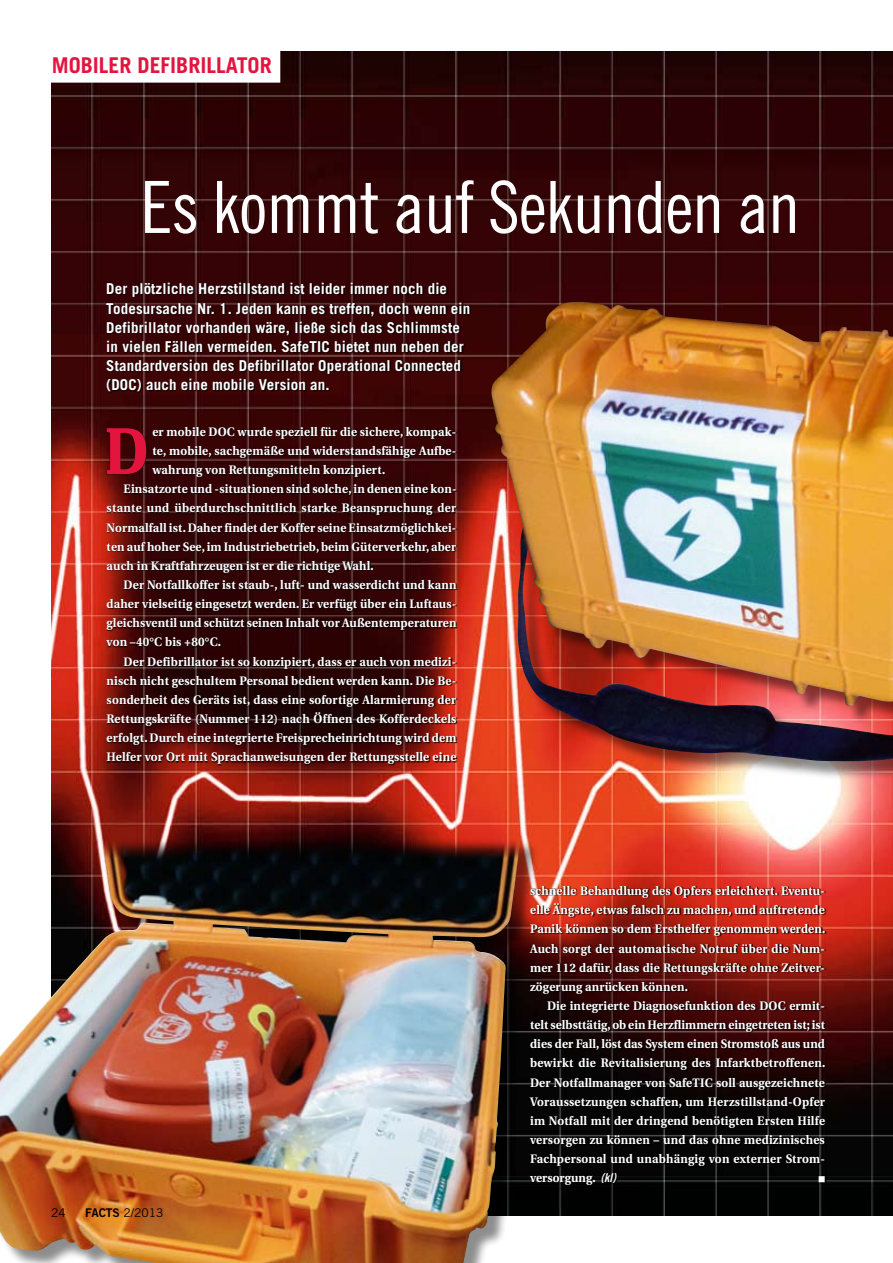
<style>
.page{position:relative;width:893px;height:1263px;background:#fff}
.page>*{position:absolute;margin:0;border:0;box-sizing:border-box;transform-origin:0 0}
.t1{font:72px "Trade Gothic Cond Eighteen";letter-spacing:-.015em;color:#fff}
.t2{font:700 68.85px "Zine Serif Dis";color:#e3153f}
.t3{font:700 21.75px "Trade Gothic";color:#e3153f}
.t4{font:700 15px/19.2px "Trade Gothic";letter-spacing:.01em;color:#fff}
.t5{font:700 12.3px/19.2px "Utopia";letter-spacing:.015em;color:#fff;text-align:justify;scale:.95 1}
.t6{font:12px "Trade Gothic";color:#000}
.s1{font-family:"Trade Gothic Bold Two"}
.s2{font-family:"Trade Gothic Bold Cond Twenty Obl";font-weight:400}
</style>
<div class="page">
<img style="left:51px;top:51px;width:842px;height:1164px">
<div style="left:39px;top:50px;width:241px;height:33px;background:#fff"></div>
<div style="left:106px;top:427px;width:352px;height:338px;background:#000;opacity:.95"></div>
<div style="left:106px;top:283px;width:365px;height:110px;background:#000;opacity:.95"></div>
<div style="left:494px;top:304px;width:399px;height:476px;background:#000;opacity:.45"></div>
<img style="left:490px;top:302px;width:403px;height:459px">
<div style="left:0;top:840px;width:538px;height:423px;background:#000;opacity:.45"></div>
<img style="left:0;top:838px;width:521px;height:425px">
<div style="left:530px;top:886px;width:297px;height:300px;background:#000;opacity:.95"></div>
<svg style="left:819px;top:1176px;width:6px;height:6px"></svg>
<h3 class="t3" style="left:52px;top:52px;width:222px">Mobiler DefibRillator</h3>
<h1 class="t1" style="left:140px;top:165px;width:661px">Es kommt auf Sekunden an</h1>
<p class="t4" style="left:106px;top:279px;width:365px">Der plötzliche Herzstillstand ist leider immer noch die Todesursache Nr. 1. Jeden kann es treffen, doch wenn ein Defibrillator vorhanden wäre, ließe sich das Schlimmste in vielen Fällen vermeiden. SafeTIC bietet nun neben der Standardversion des Defibrillator Operational Connected (DOC) auch eine mobile Version an.</p>
<h2 class="t2" style="left:106px;top:416px;width:45px">D</h2>
<p class="t5" style="left:152px;top:422px;width:321px">er mobile DOC wurde speziell für die sichere, kompak-</p>
<p class="t5" style="left:152px;top:441px;width:322px">te, mobile, sachgemäße und widerstandsfähige Aufbe-</p>
<p class="t5" style="left:152px;top:460px;width:247px">wahrung von Rettungsmitteln konzipiert.</p>
<p class="t5" style="left:124px;top:480px;width:352px">Einsatzorte und -situationen sind solche, in denen eine kon-</p>
<p class="t5" style="left:107px;top:499px;width:369px">stante und überdurchschnittlich starke Beanspruchung der</p>
<p class="t5" style="left:107px;top:518px;width:370px">Normalfall ist. Daher findet der Koffer seine Einsatzmöglichkei-</p>
<p class="t5" style="left:107px;top:537px;width:370px">ten auf hoher See, im Industriebetrieb, beim Güterverkehr, aber</p>
<p class="t5" style="left:107px;top:556px;width:283px">auch in Kraftfahrzeugen ist er die richtige Wahl.</p>
<p class="t5" style="left:124px;top:575px;width:352px">Der Notfallkoffer ist staub-, luft- und wasserdicht und kann</p>
<p class="t5" style="left:107px;top:594px;width:370px">daher vielseitig eingesetzt werden. Er verfügt über ein Luftaus-</p>
<p class="t5" style="left:107px;top:614px;width:370px">gleichsventil und schützt seinen Inhalt vor Außentemperaturen</p>
<p class="t5" style="left:107px;top:633px;width:122px">von –40°C bis +80°C.</p>
<p class="t5" style="left:124px;top:652px;width:352px">Der Defibrillator ist so konzipiert, dass er auch von medizi-</p>
<p class="t5" style="left:107px;top:671px;width:370px">nisch nicht geschultem Personal bedient werden kann. Die Be-</p>
<p class="t5" style="left:107px;top:690px;width:370px">sonderheit des Geräts ist, dass eine sofortige Alarmierung der</p>
<p class="t5" style="left:107px;top:709px;width:370px">Rettungskräfte (Nummer 112) nach Öffnen des Kofferdeckels</p>
<p class="t5" style="left:107px;top:728px;width:370px">erfolgt. Durch eine integrierte Freisprecheinrichtung wird dem</p>
<p class="t5" style="left:107px;top:747px;width:370px">Helfer vor Ort mit Sprachanweisungen der Rettungsstelle eine</p>
<p class="t6" style="left:51px;top:1205px;width:16px">24</p>
<p class="t6" style="left:85px;top:1206px;width:80px"><span class="s1">FACTS</span> 2/2013</p>
<p class="t5" style="left:530px;top:881px;width:312px">schnelle Behandlung des Opfers erleichtert. Eventu&shy;elle Ängste, etwas falsch zu machen, und auftretende Panik können so dem Ersthelfer genommen werden.<br>Auch sorgt der automatische Notruf über die Num&shy;mer 112 dafür, dass die Rettungskräfte ohne Zeitver&shy;zögerung anrücken können.</p>
<p class="t5" style="left:530px;top:996px;width:312px;text-indent:17px">Die integrierte Diagnosefunktion des DOC ermit&shy;telt selbsttätig, ob ein Herzflimmern eingetreten ist; ist dies der Fall, löst das System einen Stromstoß aus und bewirkt die Revitalisierung des Infarktbetroffenen.<br>Der Notfallmanager von SafeTIC soll ausgezeichnete Voraussetzungen schaffen, um Herzstillstand-Opfer im Notfall mit der dringend benötigten Ersten Hilfe versorgen zu können – und das ohne medizinisches Fachpersonal und unabhängig von externer Strom&shy;versorgung. <span class="s2">(kl)</span></p>
</div>
